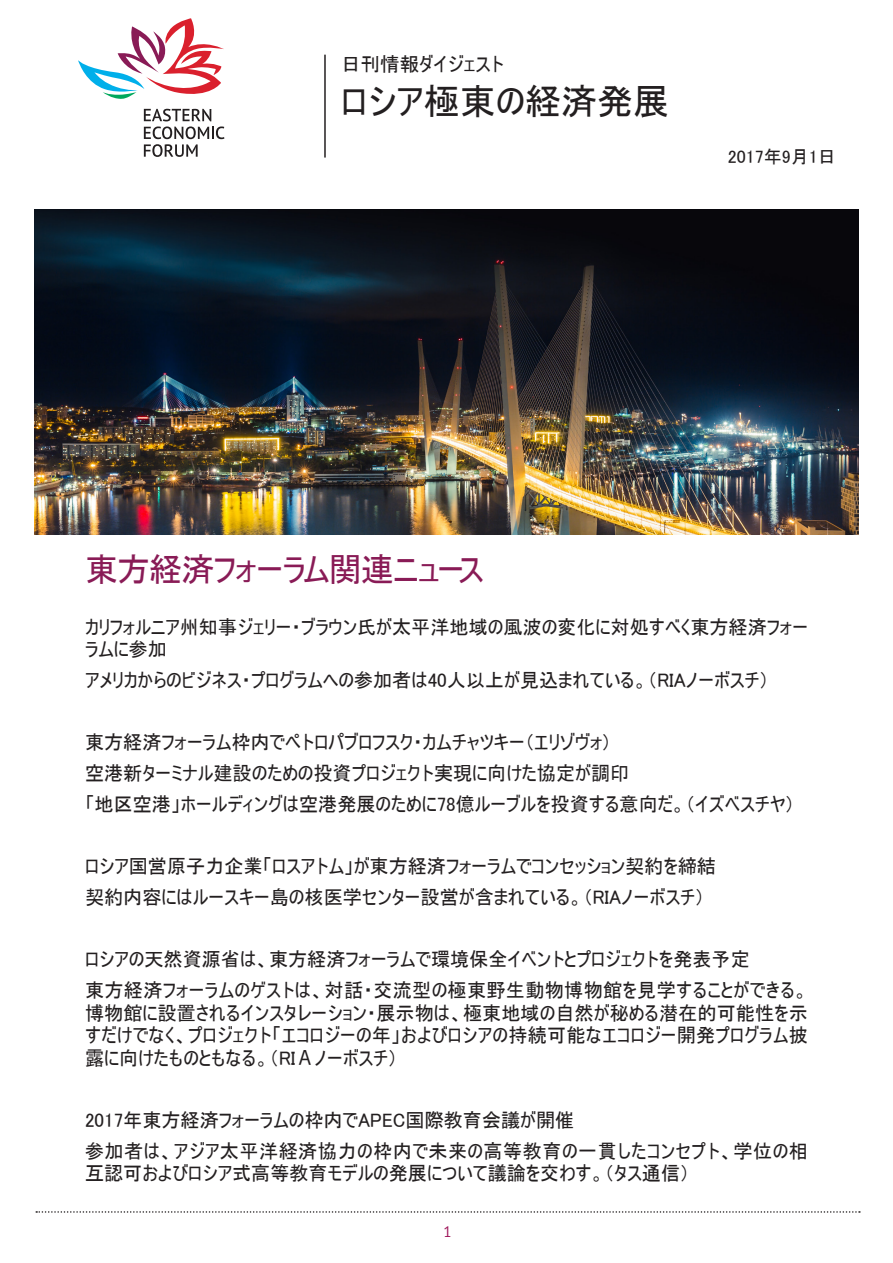
<style>
.page{position:relative;width:893px;height:1263px;background:#fff}
.page>*{position:absolute;margin:0;border:0;box-sizing:border-box;transform-origin:0 0}
.t1{font:36px "MS UI Gothic";color:#231f20}
.zag{font:33px "MS UI Gothic";letter-spacing:-.025em;color:#891b56}
.main_text{font:19.5px/22.5px "MS UI Gothic";color:#231f20}
.main_text-2{font:19.5px/22.5px "MS UI Gothic";letter-spacing:.025em;color:#231f20}
.t2{font:18px "MS UI Gothic";color:#231f20}
.t3{font:15px "PT Sans";color:#9e1459}
</style>
<div class="page">
<svg style="left:36px;top:1211px;width:824px;height:2px"></svg>
<img style="left:34px;top:209px;width:825px;height:326px">
<hr style="left:324px;top:55px;width:2px;height:103px;background:#231f20">
<svg style="left:78px;top:18px;width:146px;height:81px"></svg>
<svg style="left:144px;top:109px;width:80px;height:48px"></svg>
<p class="main_text" style="left:341px;top:53px;width:164px">日刊情報ダイジェスト</p>
<p class="t1" style="left:341px;top:83px;width:329px">ロシア極東の経済発展</p>
<p class="t2" style="left:728px;top:147px;width:109px">2017年9月1日</p>
<p class="zag" style="left:85px;top:553px;width:400px">東方経済フォーラム関連ニュース</p>
<p class="main_text" style="left:85px;top:615px;width:724px">カリフォルニア州知事ジェリー・ブラウン氏が太平洋地域の風波の変化に対処すべく東方経済フォーラムに参加</p>
<p class="main_text" style="left:85px;top:669px;width:686px">アメリカからのビジネス・プログラムへの参加者は40人以上が見込まれている。（RIAノーボスチ）</p>
<p class="main_text" style="left:85px;top:731px;width:525px">東方経済フォーラム枠内でペトロパブロフスク・カムチャツキー（エリゾヴォ)</p>
<p class="main_text" style="left:85px;top:762px;width:546px">空港新ターミナル建設のための投資プロジェクト実現に向けた協定が調印</p>
<p class="main_text" style="left:85px;top:793px;width:711px">「地区空港」ホールディングは空港発展のために78億ルーブルを投資する意向だ。（イズベスチヤ）</p>
<p class="main_text" style="left:85px;top:855px;width:632px">ロシア国営原子力企業「ロスアトム」が東方経済フォーラムでコンセッション契約を締結</p>
<p class="main_text" style="left:85px;top:886px;width:621px">契約内容にはルースキー島の核医学センター設営が含まれている。（RIAノーボスチ）</p>
<p class="main_text" style="left:85px;top:948px;width:666px">ロシアの天然資源省は、東方経済フォーラムで環境保全イベントとプロジェクトを発表予定</p>
<p class="main_text" style="left:85px;top:979px;width:724px;text-align:justify">東方経済フォーラムのゲストは、対話・交流型の極東野生動物博物館を見学することができる。博物館に設置されるインスタレーション・展示物は、極東地域の自然が秘める潜在的可能性を示すだけでなく、プロジェクト「エコロジーの年」およびロシアの持続可能なエコロジー開発プログラム披露に向けたものともなる。（RIАノーボスチ）</p>
<p class="main_text" style="left:85px;top:1108px;width:491px">2017年東方経済フォーラムの枠内でAPEC国際教育会議が開催</p>
<p class="main_text-2" style="left:85px;top:1139px;width:724px">参加者は、アジア太平洋経済協力の枠内で未来の高等教育の一貫したコンセプト、学位の相互認可およびロシア式高等教育モデルの発展について議論を交わす。（タス通信）</p>
<p class="t3" style="left:443px;top:1222px;width:10px">1</p>
</div>
